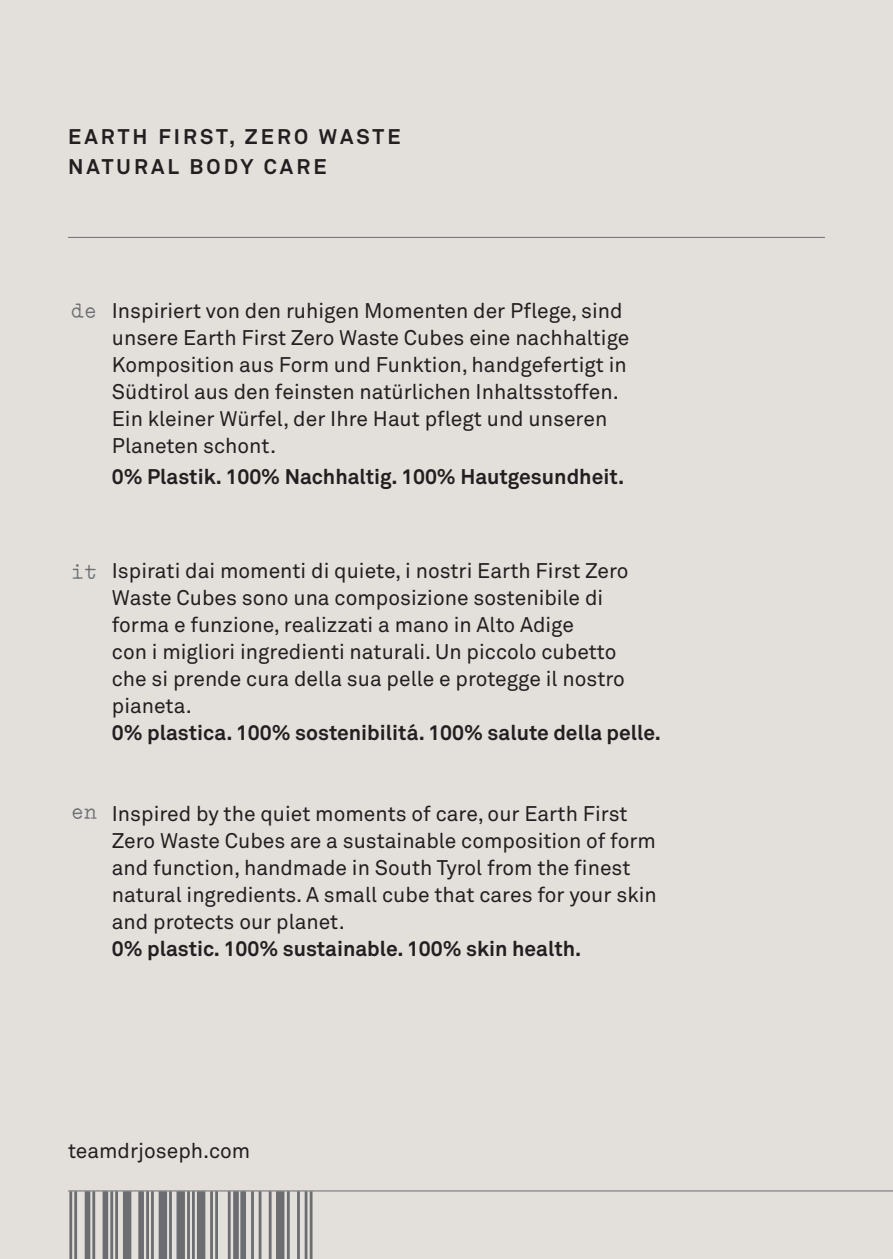
<style>
.page{position:relative;width:893px;height:1259px;background:#e3e0dc}
.page>*{position:absolute;margin:0;border:0;box-sizing:border-box;transform-origin:0 0}
.t1{font:21px/27px "Akkurat Pro";color:#231f20}
.t2{font:700 21px "Akkurat Pro";color:#231f20}
.t3{font:700 21px/30px "Akkurat Pro";letter-spacing:.15em;color:#231f20}
.t4{font:21px "Old Typewriter Reg";color:#6c6d70}
</style>
<div class="page">
<hr style="left:68px;top:1190px;width:825px;height:1px;background:#6c6d70">
<hr style="left:68px;top:237px;width:757px;height:1px;background:#6c6d70">
<hr style="left:69px;top:1191px;width:3px;height:68px;background:#6c6d70">
<hr style="left:74px;top:1191px;width:3px;height:68px;background:#6c6d70">
<div style="left:85px;top:1191px;width:5px;height:68px;background:#6c6d70"></div>
<hr style="left:92px;top:1191px;width:3px;height:68px;background:#6c6d70">
<div style="left:103px;top:1191px;width:5px;height:68px;background:#6c6d70"></div>
<hr style="left:110px;top:1191px;width:3px;height:68px;background:#6c6d70">
<hr style="left:115px;top:1191px;width:3px;height:68px;background:#6c6d70">
<div style="left:123px;top:1191px;width:8px;height:68px;background:#6c6d70"></div>
<div style="left:138px;top:1191px;width:6px;height:68px;background:#6c6d70"></div>
<hr style="left:146px;top:1191px;width:3px;height:68px;background:#6c6d70">
<hr style="left:151px;top:1191px;width:3px;height:68px;background:#6c6d70">
<div style="left:159px;top:1191px;width:8px;height:68px;background:#6c6d70"></div>
<hr style="left:169px;top:1191px;width:3px;height:68px;background:#6c6d70">
<div style="left:177px;top:1191px;width:8px;height:68px;background:#6c6d70"></div>
<hr style="left:187px;top:1191px;width:3px;height:68px;background:#6c6d70">
<hr style="left:192px;top:1191px;width:3px;height:68px;background:#6c6d70">
<div style="left:197px;top:1191px;width:8px;height:68px;background:#6c6d70"></div>
<hr style="left:210px;top:1191px;width:3px;height:68px;background:#6c6d70">
<hr style="left:215px;top:1191px;width:3px;height:68px;background:#6c6d70">
<hr style="left:228px;top:1191px;width:3px;height:68px;background:#6c6d70">
<div style="left:233px;top:1191px;width:6px;height:68px;background:#6c6d70"></div>
<div style="left:240px;top:1191px;width:6px;height:68px;background:#6c6d70"></div>
<hr style="left:251px;top:1191px;width:3px;height:68px;background:#6c6d70">
<hr style="left:259px;top:1191px;width:2px;height:68px;background:#6c6d70">
<hr style="left:269px;top:1191px;width:3px;height:68px;background:#6c6d70">
<div style="left:276px;top:1191px;width:8px;height:68px;background:#6c6d70"></div>
<hr style="left:287px;top:1191px;width:3px;height:68px;background:#6c6d70">
<hr style="left:297px;top:1191px;width:3px;height:68px;background:#6c6d70">
<hr style="left:305px;top:1191px;width:2px;height:68px;background:#6c6d70">
<hr style="left:310px;top:1191px;width:2px;height:68px;background:#6c6d70">
<p class="t3" style="left:68px;top:122px;width:334px">EARTH FIRST, ZERO WASTE<br>NATURAL BODY CARE</p>
<p class="t4" style="left:71px;top:298px;width:27px">de</p>
<p class="t1" style="left:112px;top:298px;width:519px">Inspiriert von den ruhigen Momenten der Pflege, sind unsere Earth First Zero Waste Cubes eine nachhaltige Komposition aus Form und Funktion, handgefertigt in Südtirol aus den feinsten natürlichen Inhaltsstoffen.<br>Ein kleiner Würfel, der Ihre Haut pflegt und unseren Planeten schont.</p>
<p class="t2" style="left:112px;top:464px;width:514px">0% Plastik. 100% Nachhaltig. 100% Hautgesundheit.</p>
<p class="t4" style="left:71px;top:559px;width:27px">it</p>
<p class="t1" style="left:112px;top:558px;width:518px">Ispirati dai momenti di quiete, i nostri Earth First Zero Waste Cubes sono una composizione sostenibile di forma e funzione, realizzati a mano in Alto Adige<br>con i migliori ingredienti naturali. Un piccolo cubetto che si prende cura della sua pelle e protegge il nostro pianeta.</p>
<p class="t2" style="left:112px;top:719px;width:550px">0% plastica. 100% sostenibilitá. 100% salute della pelle.</p>
<p class="t4" style="left:71px;top:800px;width:27px">en</p>
<p class="t1" style="left:112px;top:801px;width:546px">Inspired by the quiet moments of care, our Earth First Zero Waste Cubes are a sustainable composition of form and function, handmade in South Tyrol from the finest natural ingredients. A small cube that cares for your skin and protects our planet.</p>
<p class="t2" style="left:112px;top:935px;width:471px">0% plastic. 100% sustainable. 100% skin health.</p>
<p class="t1" style="left:68px;top:1137px;width:184px">teamdrjoseph.com</p>
</div>
